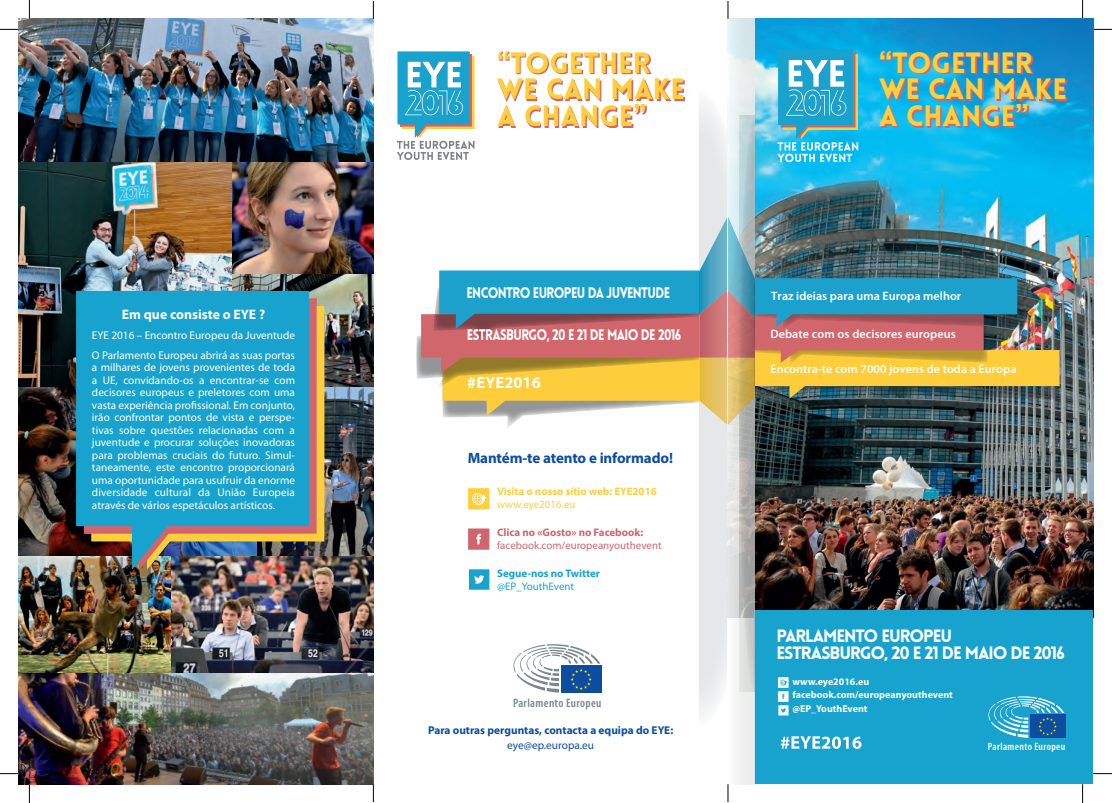
<style>
.page{position:relative;width:1112px;height:803px;background:#fff}
.page>*{position:absolute;margin:0;border:0;box-sizing:border-box;transform-origin:0 0}
.t1{font:900 28.75px/26.8px "Lovelo";color:#fece3c}
.t2{font:900 17.5px "Lovelo";letter-spacing:-.06em;color:#fff}
.t3{font:700 16.38px "Myriad Pro";color:#fff}
.t4{font:900 15px "Lovelo";letter-spacing:-.05em;color:#fff;scale:.85 1}
.t5{font:700 15px "Myriad Pro";letter-spacing:-.01em;color:#0d4da1}
.t6{font:700 13.75px "Myriad Pro";color:#fff}
.t7{font:600 condensed 12.25px "Myriad Pro";letter-spacing:.03em;color:#7a868d}
.t8{font:600 12.12px "Myriad Pro";letter-spacing:.005em;color:#fff}
.t9{font:700 11.38px "Myriad Pro";color:#0d4da1}
.t10{font:11.38px "Myriad Pro";color:#0d4da1}
.t11{font:11.25px/12.5px "Myriad Pro";color:#fff}
.t12{font:10.88px "Myriad Pro";color:#d1656d}
.t13{font:700 10.88px "Myriad Pro";color:#fece3c}
.t14{font:700 10.88px "Myriad Pro";color:#d1656d}
.t15{font:700 10.88px "Myriad Pro";color:#18a2ce}
.t16{font:10.88px "Myriad Pro";color:#fece3c}
.t17{font:10.88px "Myriad Pro";color:#18a2ce}
.t18{font:600 condensed 10.62px "Myriad Pro";letter-spacing:.035em;color:#fff}
.t19{font:700 10px/13.8px "Myriad Pro";color:#fff}
.s1{font-family:"Lucida Grande";font-weight:700}
</style>
<div class="page">
<img style="left:754px;top:19px;width:338px;height:591px">
<div style="left:754px;top:610px;width:338px;height:174px;background:#18a2ce"></div>
<img style="left:19px;top:19px;width:354px;height:765px">
<svg style="left:316px;top:306px;width:8px;height:263px;background:#ecbb42"></svg>
<svg style="left:309px;top:298px;width:7px;height:271px;background:#c36568"></svg>
<svg style="left:76px;top:291px;width:233px;height:278px;background:#289abd"></svg>
<svg style="left:727px;top:19px;width:27px;height:765px"></svg>
<div style="left:1029px;top:715px;width:35px;height:23px;background:#0d4da1"></div>
<img style="left:397px;top:49px;width:666px;height:700px">
<svg style="left:373px;top:1px;width:1px;height:18px"></svg>
<svg style="left:373px;top:784px;width:1px;height:18px"></svg>
<svg style="left:727px;top:1px;width:1px;height:18px"></svg>
<svg style="left:727px;top:784px;width:1px;height:18px"></svg>
<svg style="left:0;top:29px;width:19px;height:1px"></svg>
<svg style="left:1092px;top:29px;width:19px;height:1px"></svg>
<svg style="left:0;top:773px;width:19px;height:1px"></svg>
<svg style="left:1092px;top:773px;width:19px;height:1px"></svg>
<svg style="left:29px;top:0;width:1px;height:19px"></svg>
<svg style="left:29px;top:784px;width:1px;height:19px"></svg>
<svg style="left:1081px;top:0;width:2px;height:19px"></svg>
<svg style="left:1082px;top:784px;width:1px;height:19px"></svg>
<p class="t6" style="left:122px;top:306px;width:145px">Em que consiste o EYE ?</p>
<p class="t11" style="left:92px;top:325px;width:204px;line-height:19.6px">EYE 2016 – Encontro Europeu da Juventude<br>O Parlamento Europeu abrirá as suas portas</p>
<p class="t11" style="left:92px;top:361px;width:204px;text-align:justify">a milhares de jovens provenientes de toda a UE, convidando-os a encontrar-se com decisores europeus e preletores com uma vasta experiência profissional. Em conjunto, irão confrontar pontos de vista e perspe&shy;tivas sobre questões relacionadas com a juventude e procurar soluções inovadoras para problemas cruciais do futuro. Simul&shy;taneamente, este encontro proporcionará uma oportunidade para usufruir da enorme diversidade cultural da União Europeia através de vários espetáculos artísticos.</p>
<h1 class="t1" style="left:497px;top:50px;width:189px"><span class="s1">“</span>TOGETHER<br>WE CAN MAKE<br>A CHANGE<span class="s1">”</span></h1>
<h3 class="t4" style="left:466px;top:283px;width:18px">ENCONTRO</h3>
<h3 class="t4" style="left:532px;top:283px;width:161px">EUROPEU DA JUVENTUDE</h3>
<h3 class="t4" style="left:467px;top:326px;width:254px">ESTRASBURGO, 20 E 21 DE MA IO DE 2016</h3>
<h3 class="t3" style="left:467px;top:372px;width:13px">#eye</h3>
<h3 class="t3" style="left:504px;top:372px;width:38px">2016</h3>
<h3 class="t5" style="left:467px;top:448px;width:207px">Mantém-te atento e informado!</h3>
<p class="t13" style="left:497px;top:484px;width:161px">Visita o nosso sítio web: EYE2016</p>
<p class="t16" style="left:497px;top:498px;width:80px">www.eye2016.eu</p>
<p class="t14" style="left:497px;top:525px;width:148px">Clica no «Gosto» no Facebook:</p>
<p class="t12" style="left:497px;top:539px;width:166px">facebook.com/europeanyouthevent</p>
<p class="t15" style="left:497px;top:566px;width:104px">Segue-nos no Twitter</p>
<p class="t17" style="left:497px;top:580px;width:79px">@EP_YouthEvent</p>
<p class="t7" style="left:513px;top:696px;width:90px">Parlamento Europeu</p>
<p class="t9" style="left:428px;top:723px;width:247px">Para outras perguntas, contacta a equipa do EYE:</p>
<p class="t10" style="left:507px;top:738px;width:88px">eye@ep.europa.eu</p>
<h1 class="t1" style="left:878px;top:50px;width:189px"><span class="s1">“</span>TOGETHER<br>WE CAN MAKE<br>A CHANGE<span class="s1">”</span></h1>
<p class="t8" style="left:771px;top:289px;width:191px">Traz ideias para uma Europa melhor</p>
<p class="t8" style="left:770px;top:326px;width:187px">Debate com os decisores europeus</p>
<p class="t8" style="left:770px;top:361px;width:247px">Encontra-te com 7000 jovens de toda a Europa</p>
<h2 class="t2" style="left:776px;top:625px;width:175px">PARLAMENTO EUROPEU</h2>
<h2 class="t2" style="left:776px;top:642px;width:87px">ESTRASBURGO</h2>
<h2 class="t2" style="left:884px;top:642px;width:182px">, 20 E 21 DE MA IO DE 2016</h2>
<p class="t19" style="left:792px;top:674px;width:162px">www.eye2016.eu facebook.com/europeanyouthevent @EP_YouthEvent</p>
<p class="t18" style="left:987px;top:740px;width:79px">Parlamento Europeu</p>
</div>
